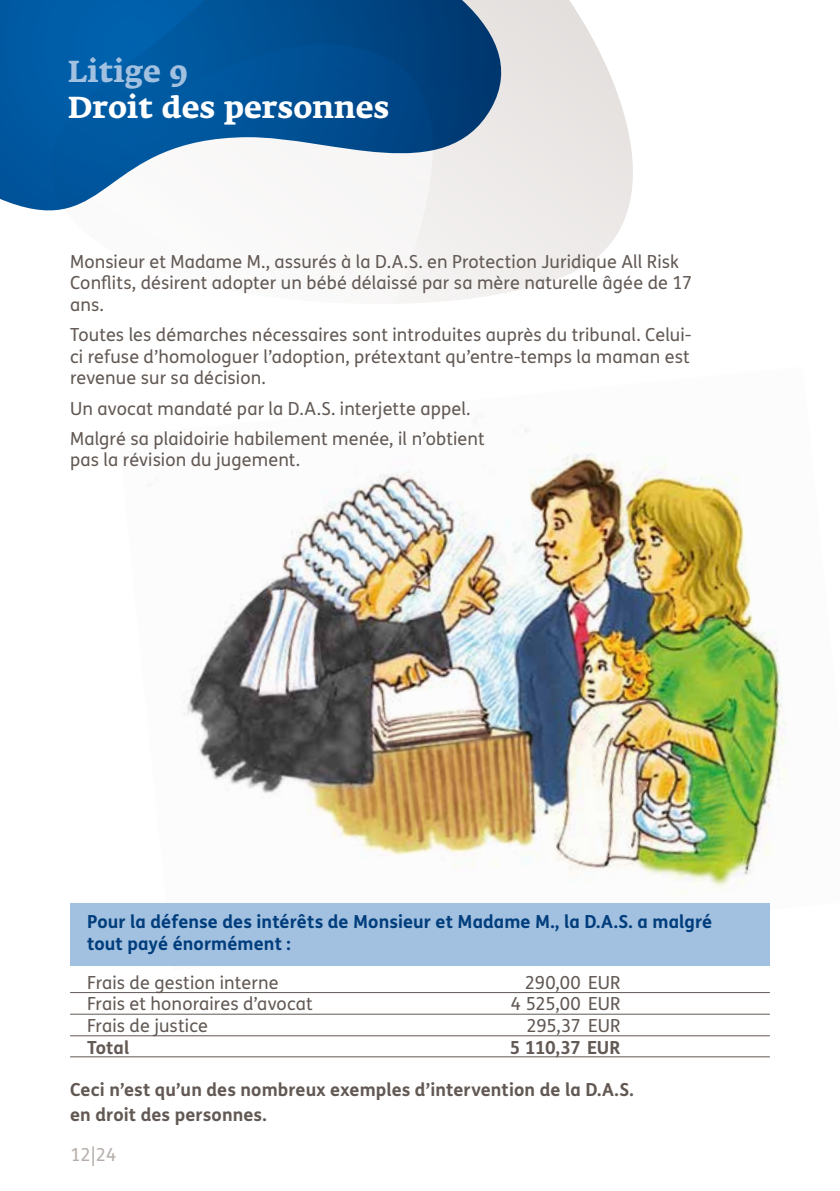
<style>
.page{position:relative;width:840px;height:1191px;background:#fff}
.page>*{position:absolute;margin:0;border:0;box-sizing:border-box;transform-origin:0 0}
.t1{font:700 30px "Fedra Serif A Pro";color:#fff}
.t2{font:700 30px "Fedra Serif A Pro";color:#a2c0df}
.t3{font:18px/21.6px "FS Me";letter-spacing:.005em;color:#625954}
.t4{font:700 18px/25.2px "FS Me";letter-spacing:.005em;color:#625954}
.t5{font:700 18px/21.6px "FS Me";letter-spacing:.005em;color:#003d7c}
.t6{font:18px "FS Me";color:#b6aeaa}
</style>
<div class="page">
<svg style="left:516px;top:0;width:117px;height:291px"></svg>
<div style="left:395px;top:240px;width:121px;height:63px;background:#f3f1f1"></div>
<svg style="left:0;top:0;width:537px;height:240px"></svg>
<img style="left:183px;top:405px;width:603px;height:561px">
<div style="left:70px;top:903px;width:699px;height:63px;background:#a2c0df"></div>
<hr style="left:70px;top:992px;width:699px;height:1px;background:#625954">
<hr style="left:70px;top:1013px;width:699px;height:1px;background:#625954">
<hr style="left:70px;top:1035px;width:699px;height:1px;background:#625954">
<hr style="left:70px;top:1056px;width:699px;height:1px;background:#625954">
<h1 class="t2" style="left:68px;top:52px;width:121px">Litige 9</h1>
<h1 class="t1" style="left:68px;top:88px;width:322px">Droit des personnes</h1>
<p class="t3" style="left:70px;top:250px;width:623px">Monsieur et Madame M., assurés à la D.A.S. en Protection Juridique All Risk<br>Conflits, désirent adopter un bébé délaissé par sa mère naturelle âgée de 17 ans.</p>
<p class="t3" style="left:70px;top:324px;width:622px;text-align:justify">Toutes les démarches nécessaires sont introduites auprès du tribunal. Celui&shy;ci refuse d’homologuer l’adoption, prétextant qu’entre-temps la maman est revenue sur sa décision.</p>
<p class="t3" style="left:70px;top:393px;width:416px;line-height:30px">Un avocat mandaté par la D.A.S. interjette appel.<br>Malgré sa plaidoirie habilement menée, il n’obtient</p>
<p class="t3" style="left:70px;top:449px;width:231px">pas la révision du jugement.</p>
<p class="t5" style="left:87px;top:910px;width:626px">Pour la défense des intérêts de Monsieur et Madame M., la D.A.S. a malgré tout payé énormément :</p>
<p class="t3" style="left:87px;top:971px;width:193px">Frais de gestion interne</p>
<p class="t3" style="left:524px;top:971px;width:97px">290,00 EUR</p>
<p class="t3" style="left:87px;top:992px;width:227px">Frais et honoraires d’avocat</p>
<p class="t3" style="left:510px;top:992px;width:111px">4 525,00 EUR</p>
<p class="t3" style="left:87px;top:1014px;width:122px">Frais de justice</p>
<p class="t3" style="left:526px;top:1014px;width:95px">295,37 EUR</p>
<p class="t4" style="left:87px;top:1033px;width:44px">Total</p>
<p class="t4" style="left:509px;top:1033px;width:112px">5 110,37 EUR</p>
<p class="t4" style="left:70px;top:1075px;width:565px">Ceci n’est qu’un des nombreux exemples d’intervention de la D.A.S. en droit des personnes.</p>
<p class="t6" style="left:70px;top:1141px;width:48px">12|24</p>
</div>
